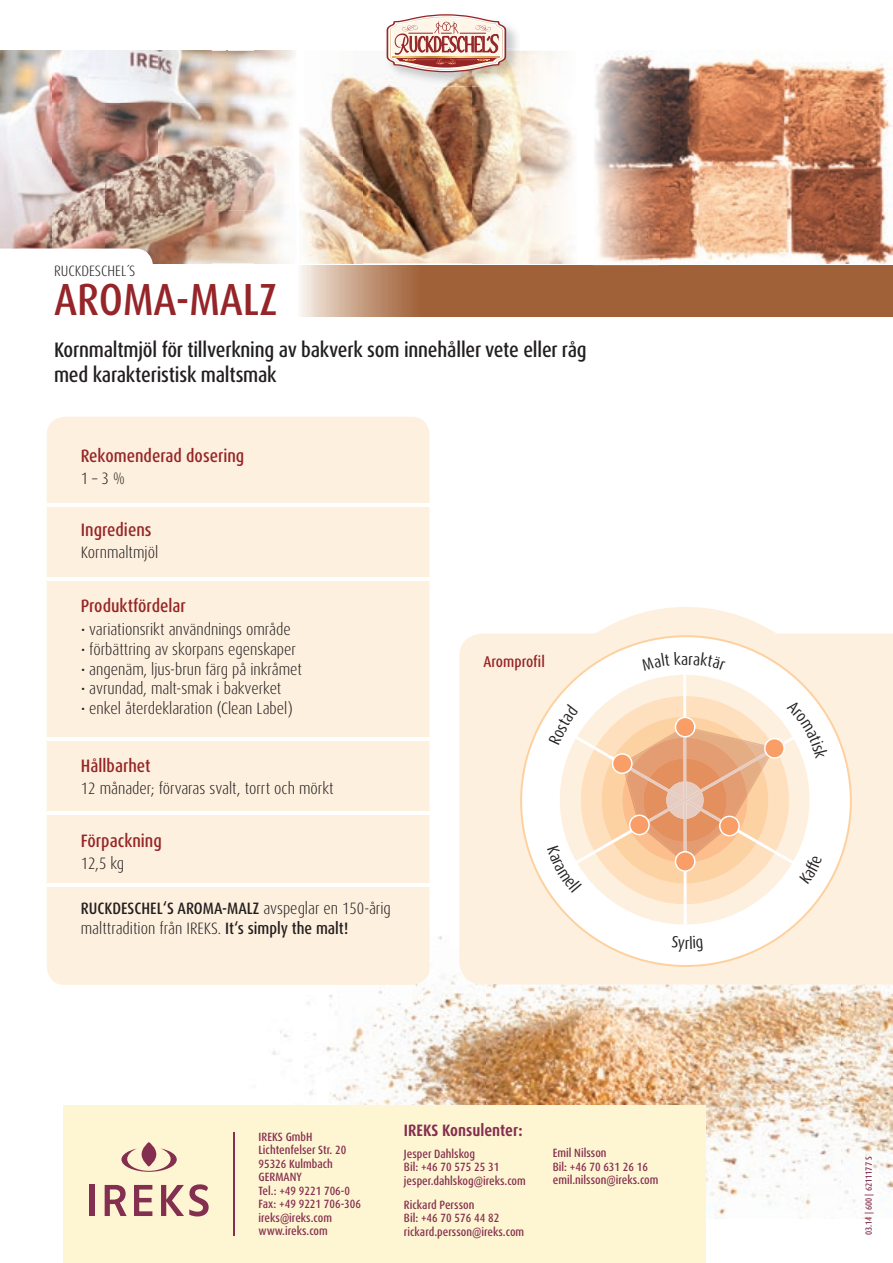
<style>
.page{position:relative;width:893px;height:1263px;background:#fff}
.page>*{position:absolute;margin:0;border:0;box-sizing:border-box;transform-origin:0 0}
.t1{font:500 condensed 45px "Dax Pro";color:#952528}
.t2{font:500 condensed 21px/25.2px "Dax Pro";letter-spacing:-.01em;color:#231f20}
.t3{font:500 condensed 18px "Dax Pro";color:#952528}
.t4{font:300 condensed 16.5px/19.8px "Dax Pro";color:#231f20}
.t5{font:700 condensed 16.5px "Dax Pro";color:#842f4f}
.t6{font:500 condensed 15.6px "Dax Pro";color:#952528}
.t7{font:300 condensed 15px "Dax Pro";color:#231f20}
.t8{font:500 condensed 12px/13.5px "Dax Pro";color:#842f4f}
.t9{font:500 condensed 9px "Dax Pro";color:#842f4f}
.s1{font-weight:500}
</style>
<div class="page">
<img style="left:233px;top:935px;width:253px;height:171px">
<img style="left:486px;top:984px;width:407px;height:235px">
<img style="left:659px;top:57px;width:234px;height:206px">
<div style="left:47px;top:417px;width:382px;height:568px;background:#fef0de;border-radius:18px"></div>
<img style="left:0;top:51px;width:386px;height:212px">
<svg style="left:212px;top:50px;width:151px;height:214px"></svg>
<img style="left:297px;top:51px;width:2px;height:212px">
<svg style="left:0;top:249px;width:153px;height:15px"></svg>
<svg style="left:299px;top:266px;width:594px;height:50px;background:#a86e49"></svg>
<img style="left:386px;top:14px;width:189px;height:250px">
<svg style="left:393px;top:56px;width:107px;height:1px"></svg>
<div style="left:459px;top:633px;width:434px;height:351px;background:#fef0de"></div>
<svg style="left:520px;top:635px;width:332px;height:332px;fill:#fef0de"></svg>
<svg style="left:542px;top:925px;width:285px;height:17px"></svg>
<svg style="left:594px;top:50px;width:65px;height:212px;background:#bfa498"></svg>
<hr style="left:47px;top:503px;width:382px;height:3px;background:#fff">
<hr style="left:47px;top:737px;width:382px;height:3px;background:#fff">
<hr style="left:47px;top:883px;width:382px;height:3px;background:#fff">
<hr style="left:47px;top:578px;width:382px;height:3px;background:#fff">
<hr style="left:47px;top:811px;width:382px;height:3px;background:#fff">
<div style="left:64px;top:1106px;width:642px;height:157px;background:#fef5d2"></div>
<div style="left:90px;top:1185px;width:5px;height:31px;background:#842f4f"></div>
<svg style="left:105px;top:1185px;width:22px;height:31px"></svg>
<svg style="left:134px;top:1185px;width:18px;height:31px"></svg>
<svg style="left:161px;top:1184px;width:48px;height:32px"></svg>
<svg style="left:121px;top:1142px;width:56px;height:30px"></svg>
<hr style="left:233px;top:1132px;width:1px;height:104px;background:#842f4f">
<svg style="left:672px;top:935px;width:31px;height:17px"></svg>
<svg style="left:539px;top:607px;width:293px;height:318px"></svg>
<p class="t7" style="left:54px;top:261px;width:83px">RUCKDESCHEL´S</p>
<h1 class="t1" style="left:54px;top:271px;width:225px">AROMA-MALZ</h1>
<p class="t2" style="left:54px;top:337px;width:534px">Kornmaltmjöl för tillverkning av bakverk som innehåller vete eller råg med karakteristisk maltsmak</p>
<p class="t3" style="left:81px;top:444px;width:165px">Rekomenderad dosering</p>
<p class="t4" style="left:81px;top:468px;width:46px">1 – 3 %</p>
<p class="t3" style="left:81px;top:518px;width:72px">Ingrediens</p>
<p class="t4" style="left:81px;top:543px;width:79px">Kornmaltmjöl</p>
<p class="t3" style="left:81px;top:594px;width:107px">Produktfördelar</p>
<p class="t4" style="left:81px;top:619px;width:212px">• variationsrikt användnings område</p>
<p class="t4" style="left:81px;top:639px;width:217px">• förbättring av skorpans egenskaper</p>
<p class="t4" style="left:81px;top:659px;width:223px">• angenäm, ljus-brun färg på inkråmet</p>
<p class="t4" style="left:81px;top:679px;width:202px">• avrundad, malt-smak i bakverket</p>
<p class="t4" style="left:81px;top:699px;width:213px">• enkel återdeklaration (Clean Label)</p>
<p class="t3" style="left:81px;top:754px;width:71px">Hållbarhet</p>
<p class="t4" style="left:81px;top:779px;width:254px">12 månader; förvaras svalt, torrt och mörkt</p>
<p class="t3" style="left:81px;top:829px;width:83px">Förpackning</p>
<p class="t4" style="left:81px;top:853px;width:45px">12,5 kg</p>
<p class="t4" style="left:81px;top:899px;width:312px"><span class="s1">RUCKDESCHEL‘S AROMA-MALZ</span> avspeglar en 150-årig malttradition från IREKS. <span class="s1">It‘s simply the malt!</span></p>
<p class="t6" style="left:484px;top:652px;width:63px">Aromprofil</p>
<p class="t8" style="left:259px;top:1130px;width:104px">IREKS GmbH<br>Lichtenfelser Str. 20<br>95326 Kulmbach<br>GERMANY<br>Tel.: +49 9221 706-0<br>Fax: +49 9221 706-306 ireks@ireks.com www.ireks.com</p>
<p class="t5" style="left:404px;top:1119px;width:120px">IREKS Konsulenter:</p>
<p class="t8" style="left:404px;top:1147px;width:123px">Jesper Dahlskog<br>Bil: +46 70 575 25 31 jesper.dahlskog@ireks.com</p>
<p class="t8" style="left:553px;top:1147px;width:107px">Emil Nilsson<br>Bil: +46 70 631 26 16 emil.nilsson@ireks.com</p>
<p class="t8" style="left:404px;top:1198px;width:122px">Rickard Persson<br>Bil: +46 70 576 44 82 rickard.persson@ireks.com</p>
<p class="t9" style="left:863px;top:1235px;width:81px;rotate:-90deg">03.14 | 600 | 6211177 S</p>
</div>
